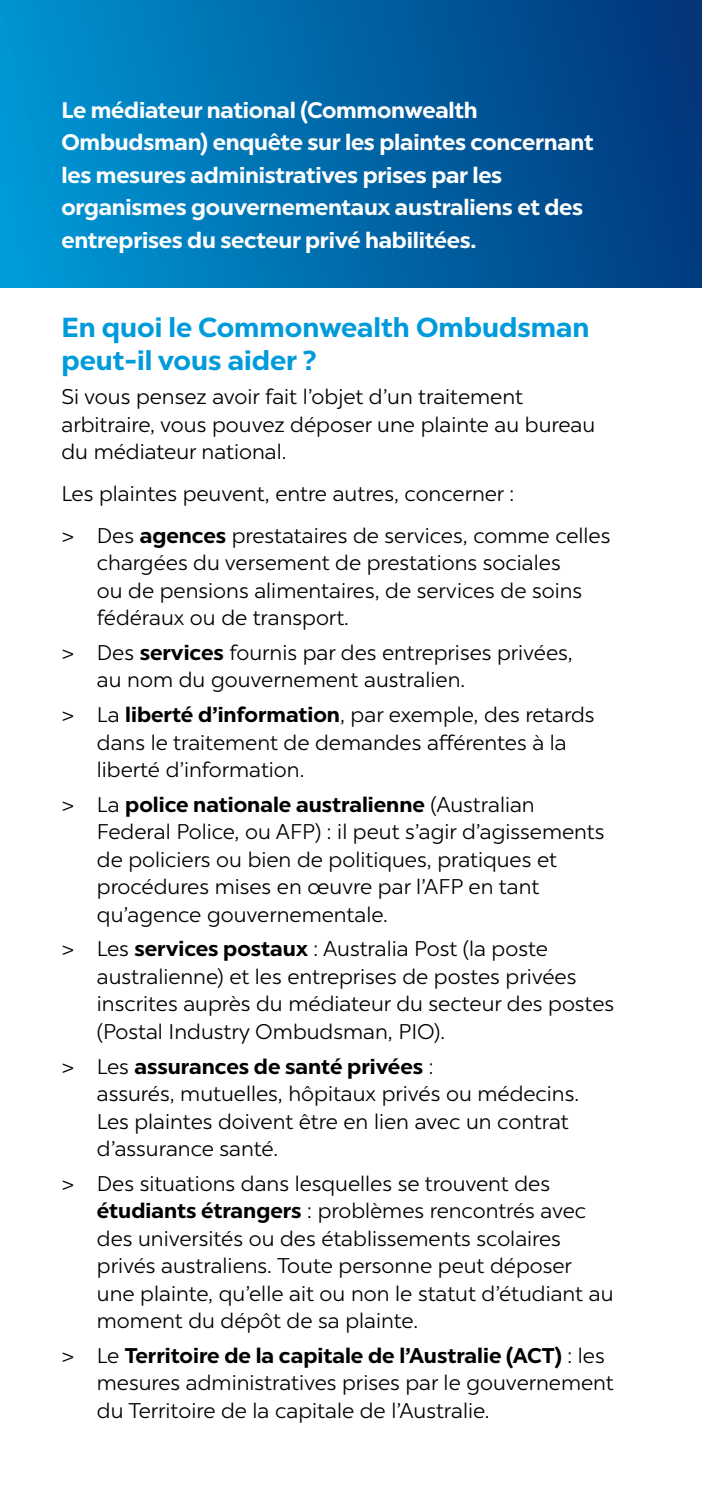
<style>
.page{position:relative;width:702px;height:1489px;background:#fff}
.page>*{position:absolute;margin:0;border:0;box-sizing:border-box;transform-origin:0 0}
.t1{font:700 27.5px/32.5px "Chronica Pro";color:#009bda}
.t2{font:700 22.5px/32.5px "Chronica Pro";letter-spacing:-.01em;color:#fff}
.t3{font:21.25px/27.5px "Chronica Pro";color:#000}
.s1{font-weight:700}
</style>
<div class="page">
<div style="left:0;top:0;width:702px;height:287px;background:linear-gradient(to right,#0098d6,#01367a)"></div>
<p class="t2" style="left:61px;top:94px;width:533px">Le médiateur national (Commonwealth Ombudsman) enquête sur les plaintes concernant les mesures administratives prises par les organismes gouvernementaux australiens et des entreprises du secteur privé habilitées.</p>
<p class="t1" style="left:61px;top:311px;width:529px">En quoi le Commonwealth Ombudsman peut-il vous aider ?</p>
<p class="t3" style="left:61px;top:383px;width:535px">Si vous pensez avoir fait l’objet d’un traitement arbitraire, vous pouvez déposer une plainte au bureau du médiateur national.</p>
<p class="t3" style="left:61px;top:473px;width:550px;line-height:41.8px">Les plaintes peuvent, entre autres, concerner :<br>&gt; Des <span class="s1">agences</span> prestataires de services, comme celles</p>
<p class="t3" style="left:97px;top:549px;width:487px">chargées du versement de prestations sociales ou de pensions alimentaires, de services de soins fédéraux ou de transport.</p>
<p class="t3" style="left:97px;top:638px;width:477px;text-indent:-35px">&gt; Des <span class="s1">services</span> fournis par des entreprises privées, au nom du gouvernement australien.</p>
<p class="t3" style="left:97px;top:701px;width:499px;text-indent:-35px">&gt; La <span class="s1">liberté d’information</span>, par exemple, des retards dans le traitement de demandes afférentes à la liberté d’information.</p>
<p class="t3" style="left:97px;top:790px;width:509px;text-indent:-35px">&gt; La <span class="s1">police nationale australienne</span> (Australian Federal Police, ou AFP) : il peut s’agir d’agissements de policiers ou bien de politiques, pratiques et procédures mises en œuvre par l’AFP en tant qu’agence gouvernementale.</p>
<p class="t3" style="left:97px;top:935px;width:519px;text-indent:-35px">&gt; Les <span class="s1">services postaux</span> : Australia Post (la poste australienne) et les entreprises de postes privées inscrites auprès du médiateur du secteur des postes (Postal Industry Ombudsman, PIO).</p>
<p class="t3" style="left:97px;top:1052px;width:483px;text-indent:-35px">&gt; Les <span class="s1">assurances de santé privées</span> :<br>assurés, mutuelles, hôpitaux privés ou médecins.<br>Les plaintes doivent être en lien avec un contrat d’assurance santé.</p>
<p class="t3" style="left:97px;top:1169px;width:518px;text-indent:-35px">&gt; Des situations dans lesquelles se trouvent des <span class="s1">étudiants étrangers</span> : problèmes rencontrés avec des universités ou des établissements scolaires privés australiens. Toute personne peut déposer une plainte, qu’elle ait ou non le statut d’étudiant au moment du dépôt de sa plainte.</p>
<p class="t3" style="left:97px;top:1341px;width:518px;text-indent:-35px">&gt; Le <span class="s1">Territoire de la capitale de l’Australie (ACT)</span> : les mesures administratives prises par le gouvernement du Territoire de la capitale de l’Australie.</p>
</div>
